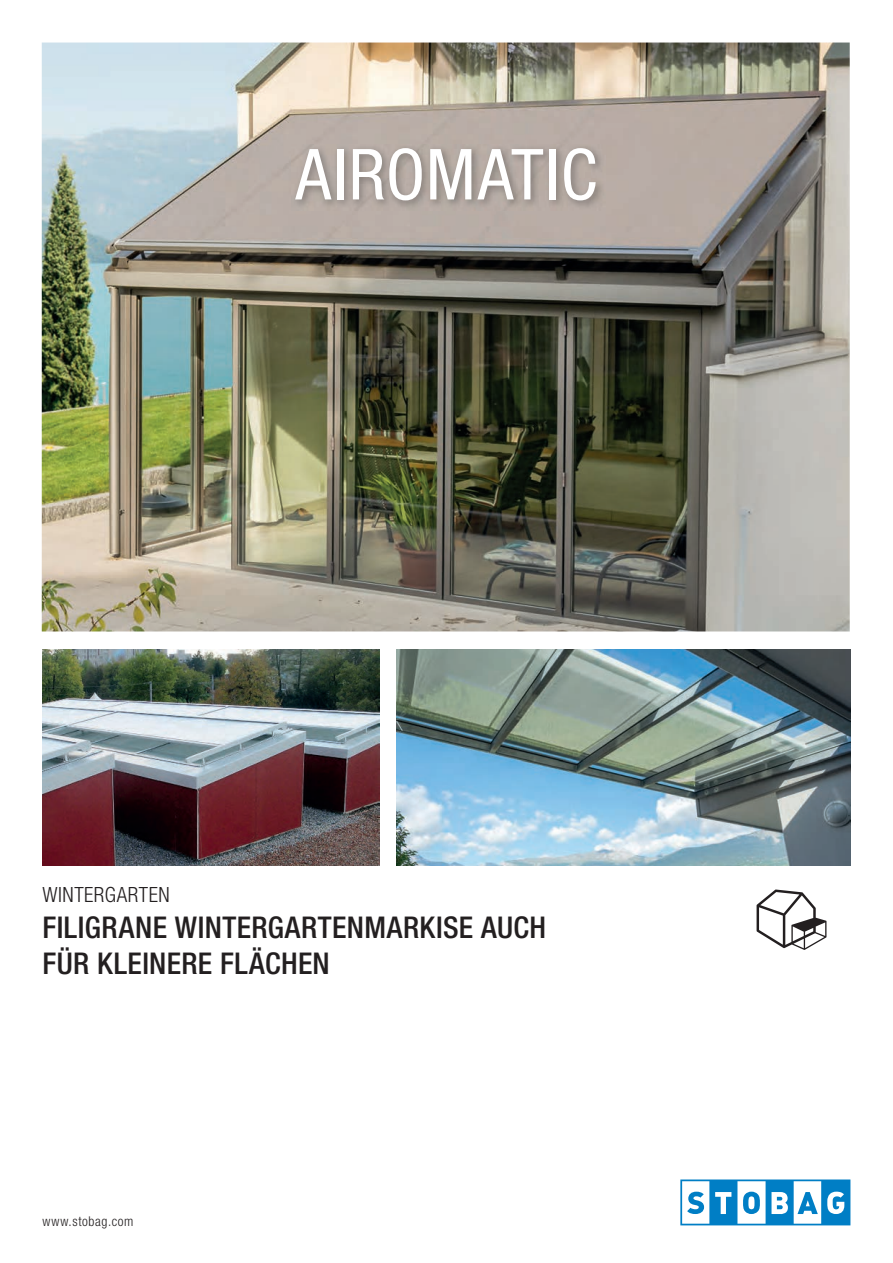
<style>
.page{position:relative;width:893px;height:1263px;background:#fff}
.page>*{position:absolute;margin:0;border:0;box-sizing:border-box;transform-origin:0 0}
.t1{font:condensed 70.5px "Helvetica Neue LT Pro";letter-spacing:.015em;color:#fff}
.t2{font:500 condensed 30px/36px "Helvetica Neue LT Pro";letter-spacing:.015em;color:#231f20}
.t3{font:300 condensed 21px "Helvetica Neue LT Pro";letter-spacing:.025em;color:#231f20}
.t4{font:300 condensed 13.5px "Helvetica Neue LT Pro";letter-spacing:.05em;color:#231f20}
</style>
<div class="page">
<svg style="left:680px;top:1179px;width:170px;height:46px"></svg>
<img style="left:42px;top:43px;width:808px;height:588px">
<img style="left:43px;top:649px;width:336px;height:216px">
<img style="left:396px;top:649px;width:454px;height:216px">
<svg style="left:757px;top:889px;width:69px;height:61px"></svg>
<img style="left:292px;top:144px;width:313px;height:66px">
<h1 class="t1" style="left:296px;top:134px;width:303px">AIROMATIC</h1>
<p class="t3" style="left:43px;top:882px;width:129px">WINTERGARTEN</p>
<p class="t2" style="left:43px;top:908px;width:505px">FILIGRANE WINTERGARTENMARKISE AUCH<br>FÜR KLEINERE FLÄCHEN</p>
<p class="t4" style="left:43px;top:1213px;width:92px">www.stobag.com</p>
</div>
